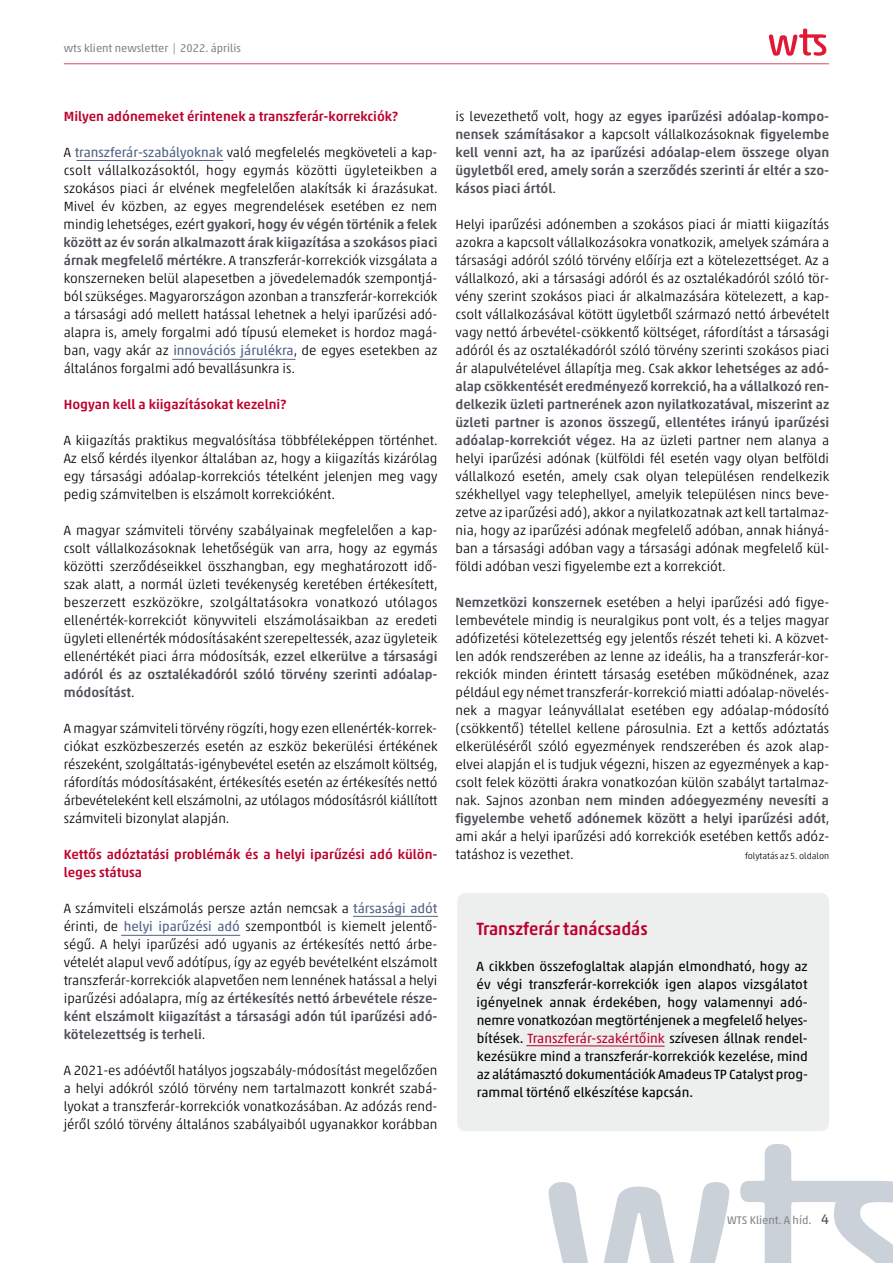
<style>
.page{position:relative;width:893px;height:1263px;background:#fff}
.page>*{position:absolute;margin:0;border:0;box-sizing:border-box;transform-origin:0 0}
.t1{font:500 18px "Akko Rounded Pro";color:#be002d;scale:.95 1}
.t2{font:300 13.5px/18px "Akko Pro";color:#000;text-align:justify}
.t3{font:13.5px/18px "Akko Pro";color:#000;text-align:justify}
.t4{font:500 13.5px/18px "Akko Pro";color:#4e5157;text-align:justify}
.t5{font:500 13.5px/18px "Akko Pro";color:#be002d}
.t6{font:11.25px "Akko Pro";color:#838589}
.t7{font:300 9px "Akko Pro";color:#000}
.s1{font-weight:400;color:#516184}
.s2{font-weight:500;color:#4e5157}
.s3{font-weight:300;color:#000}
.s4{color:#be002d}
.s5{font-size:14.25px;color:#4e5157}
</style>
<div class="page">
<svg style="left:549px;top:1182px;width:180px;height:81px"></svg>
<svg style="left:740px;top:1144px;width:153px;height:119px"></svg>
<hr style="left:64px;top:64px;width:765px;height:1px;background:#d24d6c">
<hr style="left:77px;top:160px;width:146px;height:1px;background:#516184">
<hr style="left:172px;top:359px;width:124px;height:1px;background:#516184">
<svg style="left:769px;top:29px;width:57px;height:27px"></svg>
<div style="left:457px;top:893px;width:372px;height:238px;background:#edeeee;border-radius:9px"></div>
<svg style="left:526px;top:1045px;width:139px;height:2px"></svg>
<hr style="left:353px;top:916px;width:85px;height:1px;background:#516184">
<hr style="left:121px;top:935px;width:119px;height:1px;background:#516184">
<p class="t6" style="left:64px;top:42px;width:179px">wts klient newsletter | 2022. április</p>
<p class="t5" style="left:64px;top:107px;width:336px">Milyen adónemeket érintenek a transzferár-korrekciók?</p>
<p class="t2" style="left:63px;top:143px;width:376px">A <span class="s1">transzferár-szabályoknak</span> való megfelelés megköveteli a kap&shy;csolt vállalkozásoktól, hogy egymás közötti ügyleteikben a szokásos piaci ár elvének megfelelően alakítsák ki árazásukat.<br>Mivel év közben, az egyes megrendelések esetében ez nem mindig lehetséges, ezért <span class="s2">gyakori, hogy év végén történik a felek között az év során alkalmazott árak kiigazítása a szokásos piaci árnak megfelelő mértékre</span>. A transzferár-korrekciók vizsgálata a konszerneken belül alapesetben a jövedelemadók szempontjá&shy;ból szükséges. Magyarországon azonban a transzferár-korrekciók a társasági adó mellett hatással lehetnek a helyi iparűzési adó&shy;alapra is, amely forgalmi adó típusú elemeket is hordoz magá&shy;ban, vagy akár az <span class="s1">innovációs járulékra</span>, de egyes esetekben az általános forgalmi adó bevallásunkra is.</p>
<p class="t5" style="left:64px;top:395px;width:224px">Hogyan kell a kiigazításokat kezelni?</p>
<p class="t2" style="left:64px;top:431px;width:375px">A kiigazítás praktikus megvalósítása többféleképpen történhet.<br>Az első kérdés ilyenkor általában az, hogy a kiigazítás kizárólag egy társasági adóalap-korrekciós tételként jelenjen meg vagy pedig számvitelben is elszámolt korrekcióként.</p>
<p class="t2" style="left:64px;top:521px;width:375px">A magyar számviteli törvény szabályainak megfelelően a kap&shy;csolt vállalkozásoknak lehetőségük van arra, hogy az egymás közötti szerződéseikkel összhangban, egy meghatározott idő&shy;szak alatt, a normál üzleti tevékenység keretében értékesített, beszerzett eszközökre, szolgáltatásokra vonatkozó utólagos ellenérték-korrekciót könyvviteli elszámolásaikban az eredeti ügyleti ellenérték módosításaként szerepeltessék, azaz ügyleteik ellenértékét piaci árra módosítsák, <span class="s2">ezzel elkerülve a társasági adóról és az osztalékadóról szóló törvény szerinti adóalap&shy;módosítást</span>.</p>
<p class="t2" style="left:64px;top:719px;width:376px">A magyar számviteli törvény rögzíti, hogy ezen ellenérték-korrek&shy;ciókat eszközbeszerzés esetén az eszköz bekerülési értékének részeként, szolgáltatás-igénybevétel esetén az elszámolt költség, ráfordítás módosításaként, értékesítés esetén az értékesítés nettó árbevételeként kell elszámolni, az utólagos módosításról kiállított számviteli bizonylat alapján.</p>
<p class="t5" style="left:64px;top:845px;width:375px">Kettős adóztatási problémák és a helyi iparűzési adó külön&shy;leges státusa</p>
<p class="t2" style="left:64px;top:899px;width:375px">A számviteli elszámolás persze aztán nemcsak a <span class="s1">társasági adót </span>érinti, de <span class="s1">helyi iparűzési adó</span> szempontból is kiemelt jelentő&shy;ségű. A helyi iparűzési adó ugyanis az értékesítés nettó árbe&shy;vételét alapul vevő adótípus, így az egyéb bevételként elszámolt transzferár-korrekciók alapvetően nem lennének hatással a helyi iparűzési adóalapra, míg <span class="s2">az értékesítés nettó árbevétele része&shy;ként elszámolt kiigazítást a társasági adón túl iparűzési adó&shy;kötelezettség is terheli</span>.</p>
<p class="t2" style="left:64px;top:1061px;width:375px">A 2021-es adóévtől hatályos jogszabály-módosítást megelőzően a helyi adókról szóló törvény nem tartalmazott konkrét szabá&shy;lyokat a transzferár-korrekciók vonatkozásában. Az adózás rend&shy;jéről szóló törvény általános szabályaiból ugyanakkor korábban</p>
<p class="t4" style="left:455px;top:107px;width:375px"><span class="s3">is levezethető volt, hogy az</span> egyes iparűzési adóalap-kompo&shy;nensek számításakor <span class="s3">a kapcsolt vállalkozásoknak</span> figyelembe kell venni azt, ha az iparűzési adóalap-elem összege olyan ügyletből ered, amely során a szerződés szerinti ár eltér a szo&shy;kásos piaci ártól<span class="s3">.</span></p>
<p class="t2" style="left:455px;top:215px;width:375px">Helyi iparűzési adónemben a szokásos piaci ár miatti kiigazítás azokra a kapcsolt vállalkozásokra vonatkozik, amelyek számára a társasági adóról szóló törvény előírja ezt a kötelezettséget. Az a vállalkozó, aki a társasági adóról és az osztalékadóról szóló tör&shy;vény szerint szokásos piaci ár alkalmazására kötelezett, a kap&shy;csolt vállalkozásával kötött ügyletből származó nettó árbevételt vagy nettó árbevétel-csökkentő költséget, ráfordítást a társasági adóról és az osztalékadóról szóló törvény szerinti szokásos piaci ár alapulvételével állapítja meg. Csak <span class="s2">akkor lehetséges az adó&shy;alap csökkentését eredményező korrekció, ha a vállalkozó ren&shy;delkezik üzleti partnerének azon nyilatkozatával, miszerint az üzleti partner is azonos összegű, ellentétes irányú iparűzési adóalap-korrekciót végez</span>. Ha az üzleti partner nem alanya a helyi iparűzési adónak (külföldi fél esetén vagy olyan belföldi vállalkozó esetén, amely csak olyan településen rendelkezik székhellyel vagy telephellyel, amelyik településen nincs beve&shy;zetve az iparűzési adó), akkor a nyilatkozatnak azt kell tartalmaz&shy;nia, hogy az iparűzési adónak megfelelő adóban, annak hiányá&shy;ban a társasági adóban vagy a társasági adónak megfelelő kül&shy;földi adóban veszi figyelembe ezt a korrekciót.</p>
<p class="t2" style="left:455px;top:593px;width:375px"><span class="s2">Nemzetközi konszernek</span> esetében a helyi iparűzési adó figye&shy;lembevétele mindig is neuralgikus pont volt, és a teljes magyar adófizetési kötelezettség egy jelentős részét teheti ki. A közvet&shy;len adók rendszerében az lenne az ideális, ha a transzferár-kor&shy;rekciók minden érintett társaság esetében működnének, azaz például egy német transzferár-korrekció miatti adóalap-növelés&shy;nek a magyar leányvállalat esetében egy adóalap-módosító (csökkentő) tétellel kellene párosulnia. Ezt a kettős adóztatás elkerüléséről szóló egyezmények rendszerében és azok alap&shy;elvei alapján el is tudjuk végezni, hiszen az egyezmények a kap&shy;csolt felek közötti árakra vonatkozóan külön szabályt tartalmaz&shy;nak. Sajnos azonban <span class="s2">nem minden adóegyezmény nevesíti a figyelembe vehető adónemek között a helyi iparűzési adót</span>, ami akár a helyi iparűzési adó korrekciók esetében kettős adóz&shy;tatáshoz is vezethet.</p>
<p class="t7" style="left:745px;top:850px;width:86px">folytatás az 5. oldalon</p>
<h1 class="t1" style="left:477px;top:917px;width:182px">Transzferár tanácsadás</h1>
<p class="t3" style="left:477px;top:957px;width:333px">A cikkben összefoglaltak alapján elmondható, hogy az év végi transzferár-korrekciók igen alapos vizsgálatot igényelnek annak érdekében, hogy valamennyi adó&shy;nemre vonatkozóan megtörténjenek a megfelelő helyes&shy;bítések. <span class="s4">Transzferár-szakértőink</span> szívesen állnak rendel&shy;kezésükre mind a transzferár-korrekciók kezelése, mind az alátámasztó dokumentációk Amadeus TP Catalyst prog&shy;rammal történő elkészítése kapcsán.</p>
<p class="t6" style="left:727px;top:1213px;width:104px">WTS Klient. A híd. <span class="s5">4</span></p>
</div>
